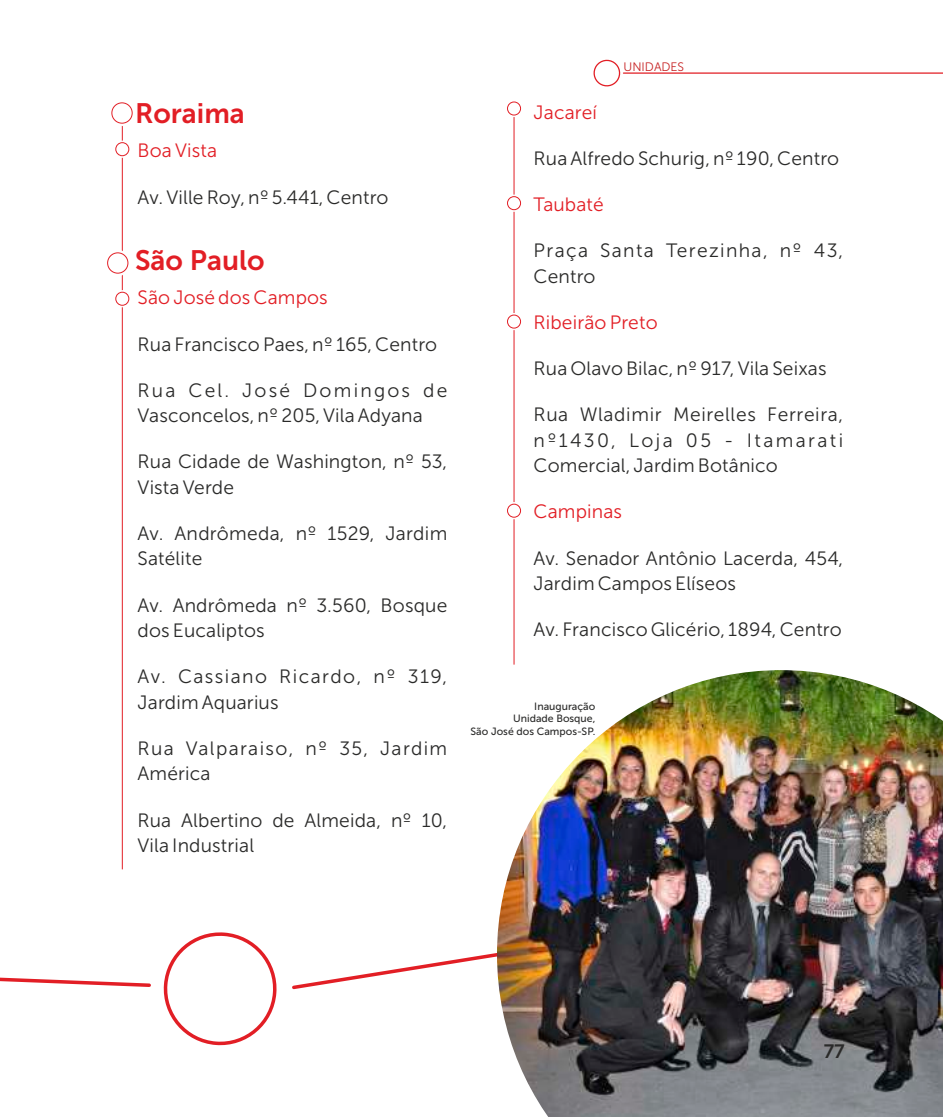
<style>
.page{position:relative;width:943px;height:1117px;background:#fff}
.page>*{position:absolute;margin:0;border:0;box-sizing:border-box;transform-origin:0 0}
.t1{font:28px "Museo Sans 700";color:#e21e25}
.t2{font:19.25px/25.4px "Museo Sans 300";letter-spacing:.01em;color:#2a2a29}
.t3{font:19.25px/25.4px "Museo Sans 300";letter-spacing:.07em;color:#2a2a29}
.t4{font:19.25px "Museo Sans 300";letter-spacing:.01em;color:#e21e25}
.t5{font:19.25px/25.4px "Museo Sans 300";letter-spacing:.075em;color:#2a2a29}
.t6{font:19.25px "Museo Sans 700";color:#2a2a29}
.t7{font:12.25px "Museo Sans 300";color:#c62021}
.t8{font:10.5px/12.6px "Museo Sans 500";color:#2a2a29;text-align:right}
</style>
<div class="page">
<svg style="left:292px;top:953px;width:205px;height:37px"></svg>
<img style="left:497px;top:670px;width:446px;height:446px">
<svg style="left:0;top:977px;width:151px;height:10px"></svg>
<hr style="left:122px;top:108px;width:1px;height:761px;background:#e21e25">
<svg style="left:109px;top:100px;width:26px;height:26px"></svg>
<div style="left:111px;top:102px;width:22px;height:22px;border:1px solid #e21e25;border-radius:50%"></div>
<hr style="left:513px;top:108px;width:1px;height:556px;background:#e21e25">
<svg style="left:105px;top:250px;width:26px;height:26px"></svg>
<div style="left:107px;top:252px;width:21px;height:21px;border:1px solid #e21e25;border-radius:50%"></div>
<svg style="left:593px;top:59px;width:28px;height:28px"></svg>
<hr style="left:623px;top:72px;width:320px;height:2px;background:#e21e25">
<svg style="left:114px;top:141px;width:17px;height:17px"></svg>
<div style="left:115px;top:142px;width:14px;height:14px;border:1px solid #e21e25;border-radius:50%"></div>
<svg style="left:114px;top:290px;width:17px;height:17px"></svg>
<div style="left:115px;top:291px;width:14px;height:15px;border:1px solid #e21e25;border-radius:50%"></div>
<svg style="left:163px;top:932px;width:114px;height:113px"></svg>
<svg style="left:505px;top:100px;width:17px;height:17px"></svg>
<div style="left:507px;top:101px;width:14px;height:14px;border:1px solid #e21e25;border-radius:50%"></div>
<svg style="left:505px;top:194px;width:17px;height:18px"></svg>
<div style="left:507px;top:196px;width:14px;height:14px;border:1px solid #e21e25;border-radius:50%"></div>
<svg style="left:505px;top:313px;width:17px;height:17px"></svg>
<div style="left:507px;top:314px;width:14px;height:14px;border:1px solid #e21e25;border-radius:50%"></div>
<svg style="left:505px;top:502px;width:17px;height:17px"></svg>
<div style="left:507px;top:503px;width:14px;height:14px;border:1px solid #e21e25;border-radius:50%"></div>
<h1 class="t1" style="left:135px;top:102px;width:111px">Roraima</h1>
<p class="t4" style="left:138px;top:143px;width:81px">Boa Vista</p>
<p class="t2" style="left:138px;top:186px;width:252px">Av. Ville Roy, nº 5.441, Centro</p>
<h1 class="t1" style="left:135px;top:249px;width:131px">São Paulo</h1>
<p class="t4" style="left:138px;top:290px;width:192px">São José dos Campos</p>
<p class="t2" style="left:138px;top:333px;width:301px">Rua Francisco Paes, nº 165, Centro</p>
<p class="t2" style="left:138px;top:379px;width:311px">Rua Cel. José Domingos de<br>Vasconcelos, nº 205, Vila Adyana</p>
<p class="t2" style="left:138px;top:451px;width:311px">Rua Cidade de Washington, nº 53,<br>Vista Verde</p>
<p class="t2" style="left:138px;top:522px;width:311px">Av. Andrômeda, nº 1529, Jardim<br>Satélite</p>
<p class="t2" style="left:138px;top:594px;width:311px">Av. Andrômeda nº 3.560, Bosque dos Eucaliptos</p>
<p class="t5" style="left:138px;top:665px;width:311px">Av. Cassiano Ricardo, nº 319,<br>Jardim Aquarius</p>
<p class="t3" style="left:137px;top:737px;width:311px">Rua Valparaiso, nº 35, Jardim<br>América</p>
<p class="t2" style="left:137px;top:808px;width:311px">Rua Albertino de Almeida, nº 10,<br>Vila Industrial</p>
<p class="t7" style="left:623px;top:62px;width:62px">UNIDADES</p>
<p class="t4" style="left:533px;top:104px;width:65px">Jacareí</p>
<p class="t2" style="left:533px;top:147px;width:307px">Rua Alfredo Schurig, nº 190, Centro</p>
<p class="t4" style="left:533px;top:196px;width:72px">Taubaté</p>
<p class="t3" style="left:533px;top:240px;width:311px">Praça Santa Terezinha, nº 43,<br>Centro</p>
<p class="t4" style="left:533px;top:314px;width:125px">Ribeirão Preto</p>
<p class="t2" style="left:533px;top:357px;width:294px">Rua Olavo Bilac, nº 917, Vila Seixas</p>
<p class="t2" style="left:533px;top:404px;width:311px;text-align:justify">Rua Wladimir Meirelles Ferreira, nº1430, Loja 05 - Itamarati Comercial, Jardim Botânico</p>
<p class="t4" style="left:533px;top:504px;width:90px">Campinas</p>
<p class="t2" style="left:533px;top:547px;width:311px">Av. Senador Antônio Lacerda, 454,<br>Jardim Campos Elíseos</p>
<p class="t2" style="left:533px;top:618px;width:310px">Av. Francisco Glicério, 1894, Centro</p>
<p class="t8" style="left:470px;top:700px;width:126px">Inauguração<br>Unidade Bosque,<br>São José dos Campos-SP.</p>
<p class="t6" style="left:823px;top:1043px;width:22px">77</p>
</div>
